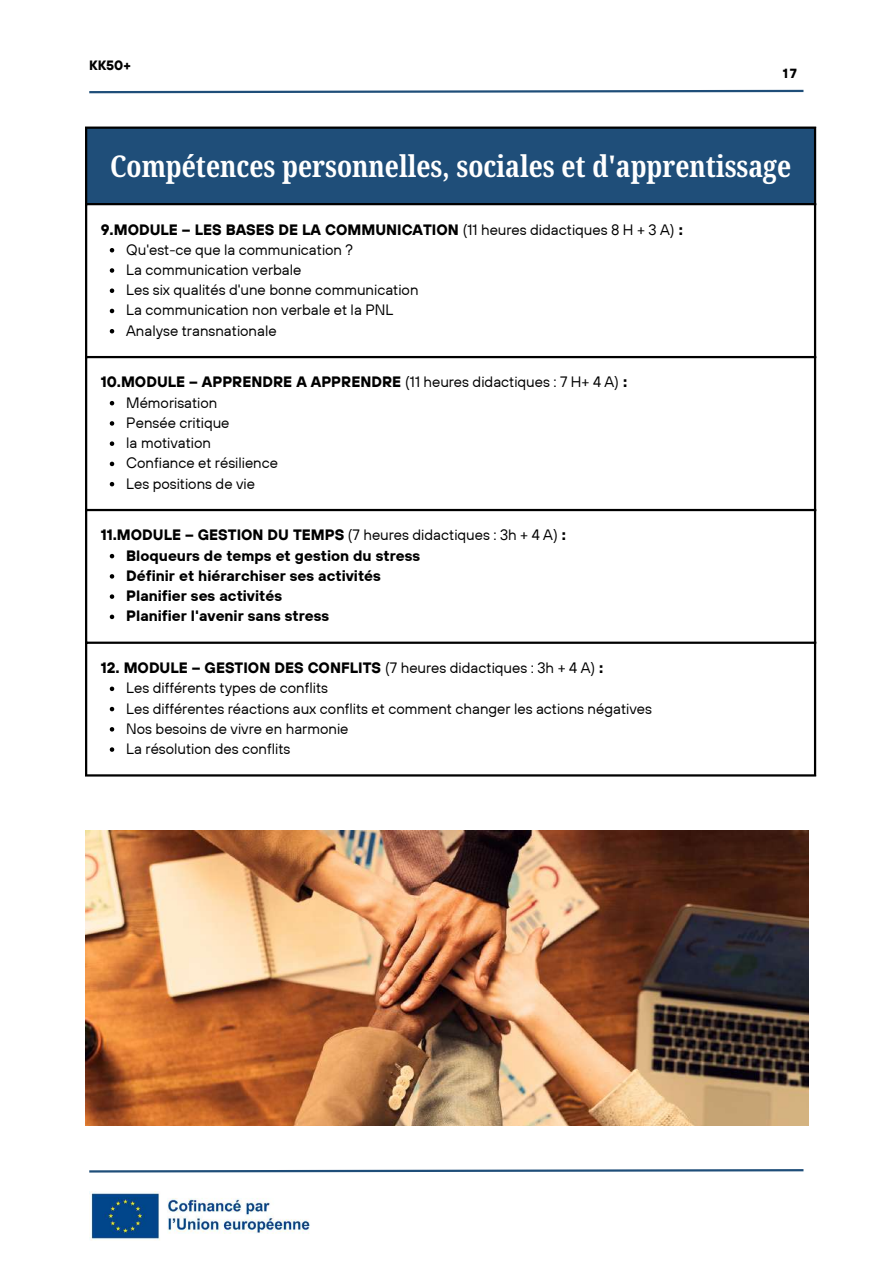
<style>
.page{position:relative;width:893px;height:1264px;background:#fff}
.page>*{position:absolute;margin:0;border:0;box-sizing:border-box;transform-origin:0 0}
.t1{font:700 extra-condensed 30px "Noto Serif Ethiopic";color:#fff}
.t2{font:15px/20.2px "TT Hoves";color:#000}
.t3{font:700 15px/20.2px "TT Hoves";color:#000}
.t4{font:700 13.5px "TT Hoves";color:#000001}
.t5{font:700 13.2px "TT Hoves";color:#000001}
.s1{font-weight:400}
.s2{font-weight:700}
</style>
<div class="page">
<svg style="left:89px;top:89px;width:715px;height:5px"></svg>
<svg style="left:89px;top:1169px;width:715px;height:4px"></svg>
<div style="left:86px;top:127px;width:729px;height:77px;background:#1f4e79"></div>
<svg style="left:110px;top:248px;width:4px;height:4px"></svg>
<svg style="left:110px;top:268px;width:4px;height:5px"></svg>
<svg style="left:110px;top:288px;width:4px;height:5px"></svg>
<svg style="left:110px;top:309px;width:4px;height:4px"></svg>
<svg style="left:110px;top:329px;width:4px;height:4px"></svg>
<svg style="left:110px;top:401px;width:4px;height:4px"></svg>
<svg style="left:110px;top:421px;width:4px;height:4px"></svg>
<svg style="left:110px;top:441px;width:4px;height:5px"></svg>
<svg style="left:110px;top:461px;width:4px;height:5px"></svg>
<svg style="left:110px;top:482px;width:4px;height:4px"></svg>
<svg style="left:110px;top:554px;width:4px;height:4px"></svg>
<svg style="left:110px;top:574px;width:4px;height:4px"></svg>
<svg style="left:110px;top:594px;width:4px;height:5px"></svg>
<svg style="left:110px;top:614px;width:4px;height:5px"></svg>
<svg style="left:110px;top:686px;width:4px;height:5px"></svg>
<svg style="left:110px;top:706px;width:4px;height:5px"></svg>
<svg style="left:110px;top:727px;width:4px;height:4px"></svg>
<svg style="left:110px;top:747px;width:4px;height:4px"></svg>
<hr style="left:85px;top:129px;width:2px;height:645px;background:#000">
<hr style="left:813px;top:129px;width:3px;height:645px;background:#000">
<hr style="left:85px;top:126px;width:731px;height:3px;background:#000">
<hr style="left:85px;top:203px;width:731px;height:2px;background:#000">
<hr style="left:85px;top:356px;width:731px;height:2px;background:#000">
<hr style="left:85px;top:509px;width:731px;height:2px;background:#000">
<hr style="left:85px;top:641px;width:731px;height:3px;background:#000">
<hr style="left:85px;top:774px;width:731px;height:2px;background:#000">
<img style="left:85px;top:830px;width:723px;height:295px">
<img style="left:89px;top:1191px;width:221px;height:49px">
<p class="t4" style="left:89px;top:57px;width:43px">KK50+</p>
<p class="t5" style="left:782px;top:65px;width:16px">17</p>
<h1 class="t1" style="left:110px;top:145px;width:682px">Compétences personnelles, sociales et d'apprentissage</h1>
<p class="t3" style="left:101px;top:219px;width:583px">9.MODULE – LES BASES DE LA COMMUNICATION <span class="s1">(11 heures didactiques 8 H + 3 A)</span> :</p>
<p class="t2" style="left:126px;top:239px;width:294px">Qu'est-ce que la communication ?<br>La communication verbale<br>Les six qualités d'une bonne communication La communication non verbale et la PNL Analyse transnationale</p>
<p class="t3" style="left:101px;top:372px;width:528px">10.MODULE – APPRENDRE A APPRENDRE <span class="s1">(11 heures didactiques : 7 H+ 4 A)</span> :</p>
<p class="t2" style="left:126px;top:392px;width:153px">Mémorisation<br>Pensée critique<br>la motivation<br>Confiance et résilience<br>Les positions de vie</p>
<p class="t2" style="left:101px;top:524px;width:466px"><span class="s2">11.MODULE – GESTION DU TEMPS</span> (7 heures didactiques : 3h + 4 A) <span class="s2">:</span></p>
<p class="t3" style="left:126px;top:545px;width:295px">Bloqueurs de temps et gestion du stress Définir et hiérarchiser ses activités Planifier ses activités<br>Planifier l'avenir sans stress</p>
<p class="t3" style="left:101px;top:657px;width:504px">12. MODULE – GESTION DES CONFLITS <span class="s1">(7 heures didactiques : 3h + 4 A)</span> :</p>
<p class="t2" style="left:126px;top:677px;width:527px">Les différents types de conflits<br>Les différentes réactions aux conflits et comment changer les actions négatives Nos besoins de vivre en harmonie<br>La résolution des conflits</p>
</div>
